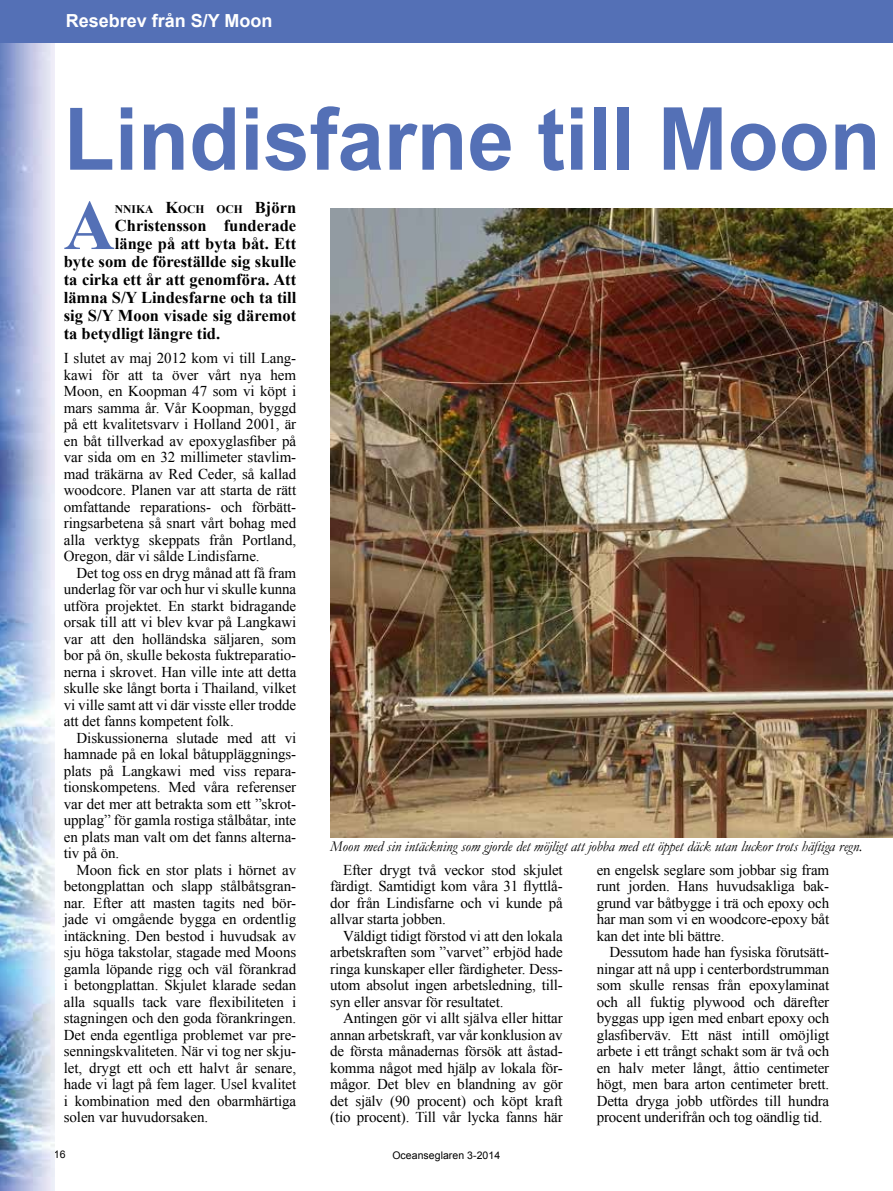
<style>
.page{position:relative;width:893px;height:1191px;background:#fff}
.page>*{position:absolute;margin:0;border:0;box-sizing:border-box;transform-origin:0 0}
.t1{font:700 87px "Arial";color:#5470b6;scale:.96 1}
.t2{font:700 70.8px "Times New Roman";color:#5470b6}
.t3{font:700 18px "Arial";color:#fff}
.t4{font:700 16.5px "Times New Roman";color:#000}
.t5{font:15px/16.5px "Times New Roman";letter-spacing:-.01em;color:#000;text-align:justify}
.t6{font:italic 15px "Garamond";color:#000}
.t7{font:700 11.55px "Times New Roman";color:#000}
.t8{font:10.5px "Arial";letter-spacing:.005em;color:#000}
.s1{font-size:16.5px}
</style>
<div class="page">
<img style="left:0;top:42px;width:54px;height:1149px">
<div style="left:0;top:0;width:893px;height:42px;background:#5470b6"></div>
<img style="left:330px;top:209px;width:563px;height:628px">
<p class="t3" style="left:66px;top:9px;width:208px">Resebrev från S/Y Moon</p>
<h1 class="t1" style="left:64px;top:81px;width:852px">Lindisfarne till Moon</h1>
<h2 class="t2" style="left:64px;top:176px;width:53px">A</h2>
<p class="t7" style="left:115px;top:201px;width:183px">NNIKA <span class="s1">K</span>OCH OCH <span class="s1">Björn</span></p>
<p class="t4" style="left:115px;top:214px;width:183px">Christensson funderade</p>
<p class="t4" style="left:115px;top:232px;width:183px">länge på att byta båt. Ett</p>
<p class="t4" style="left:64px;top:250px;width:234px">byte som de föreställde sig skulle</p>
<p class="t4" style="left:64px;top:268px;width:234px">ta cirka ett år att genomföra. Att</p>
<p class="t4" style="left:64px;top:286px;width:234px">lämna S/Y Lindesfarne och ta till</p>
<p class="t4" style="left:64px;top:304px;width:234px">sig S/Y Moon visade sig däremot</p>
<p class="t4" style="left:64px;top:322px;width:158px">ta betydligt längre tid.</p>
<p class="t5" style="left:64px;top:349px;width:234px">I slutet av maj 2012 kom vi till Lang&shy;kawi för att ta över vårt nya hem Moon, en Koopman 47 som vi köpt i mars samma år. Vår Koopman, byggd på ett kvalitetsvarv i Holland 2001, är en båt tillverkad av epoxyglasfiber på var sida om en 32 millimeter stavlim&shy;mad träkärna av Red Ceder, så kallad woodcore. Planen var att starta de rätt omfattande reparations- och förbätt&shy;ringsarbetena så snart vårt bohag med alla verktyg skeppats från Portland, Oregon, där vi sålde Lindisfarne.</p>
<p class="t5" style="left:64px;top:564px;width:234px;text-indent:13px">Det tog oss en dryg månad att få fram underlag för var och hur vi skulle kunna utföra projektet. En starkt bidragande orsak till att vi blev kvar på Langkawi var att den holländska säljaren, som bor på ön, skulle bekosta fuktreparatio&shy;nerna i skrovet. Han ville inte att detta skulle ske långt borta i Thailand, vilket vi ville samt att vi där visste eller trodde att det fanns kompetent folk.</p>
<p class="t5" style="left:64px;top:729px;width:234px;text-indent:13px">Diskussionerna slutade med att vi hamnade på en lokal båtuppläggnings&shy;plats på Langkawi med viss repara&shy;tionskompetens. Med våra referenser var det mer att betrakta som ett ”skrot&shy;upplag” för gamla rostiga stålbåtar, inte en plats man valt om det fanns alterna&shy;tiv på ön.</p>
<p class="t5" style="left:64px;top:861px;width:234px;text-indent:13px">Moon fick en stor plats i hörnet av betongplattan och slapp stålbåtsgran&shy;nar. Efter att masten tagits ned bör&shy;jade vi omgående bygga en ordentlig intäckning. Den bestod i huvudsak av sju höga takstolar, stagade med Moons gamla löpande rigg och väl förankrad i betongplattan. Skjulet klarade sedan alla squalls tack vare flexibiliteten i stagningen och den goda förankringen.<br>Det enda egentliga problemet var pre&shy;senningskvaliteten. När vi tog ner skju&shy;let, drygt ett och ett halvt år senare, hade vi lagt på fem lager. Usel kvalitet i kombination med den obarmhärtiga solen var huvudorsaken.</p>
<p class="t5" style="left:330px;top:861px;width:234px;text-indent:13px">Efter drygt två veckor stod skjulet färdigt. Samtidigt kom våra 31 flyttlå&shy;dor från Lindisfarne och vi kunde på allvar starta jobben.</p>
<p class="t6" style="left:330px;top:836px;width:534px">Moon med sin intäckning som gjorde det möjligt att jobba med ett öppet däck utan luckor trots häftiga regn.</p>
<p class="t5" style="left:597px;top:861px;width:234px">en engelsk seglare som jobbar sig fram runt jorden. Hans huvudsakliga bak&shy;grund var båtbygge i trä och epoxy och har man som vi en woodcore-epoxy båt kan det inte bli bättre.</p>
<p class="t5" style="left:597px;top:943px;width:234px;text-indent:13px">Dessutom hade han fysiska förutsätt&shy;ningar att nå upp i centerbordstrumman som skulle rensas från epoxylaminat och all fuktig plywood och därefter byggas upp igen med enbart epoxy och glasfiberväv. Ett näst intill omöjligt arbete i ett trångt schakt som är två och en halv meter långt, åttio centimeter högt, men bara arton centimeter brett.<br>Detta dryga jobb utfördes till hundra procent underifrån och tog oändlig tid.</p>
<p class="t5" style="left:330px;top:927px;width:234px;text-indent:13px">Väldigt tidigt förstod vi att den lokala arbetskraften som ”varvet” erbjöd hade ringa kunskaper eller färdigheter. Dess&shy;utom absolut ingen arbetsledning, till&shy;syn eller ansvar för resultatet.</p>
<p class="t5" style="left:330px;top:1009px;width:234px;text-indent:13px">Antingen gör vi allt själva eller hittar annan arbetskraft, var vår konklusion av de första månadernas försök att åstad&shy;komma något med hjälp av lokala för&shy;mågor. Det blev en blandning av gör det själv (90 procent) och köpt kraft (tio procent). Till vår lycka fanns här</p>
<p class="t8" style="left:54px;top:1147px;width:13px">16</p>
<p class="t8" style="left:392px;top:1148px;width:109px">Oceanseglaren 3-2014</p>
</div>
